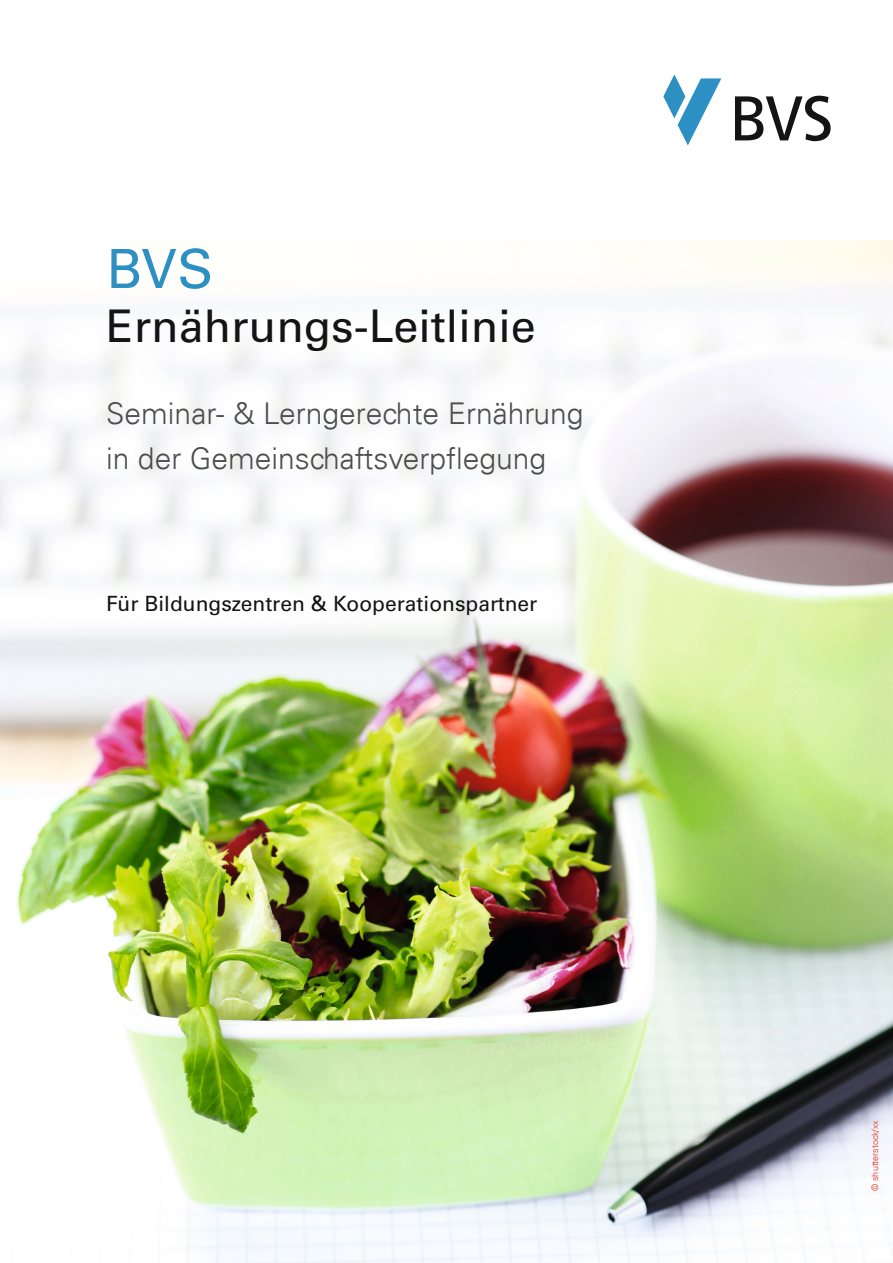
<style>
.page{position:relative;width:893px;height:1263px;background:#fff}
.page>*{position:absolute;margin:0;border:0;box-sizing:border-box;transform-origin:0 0}
.t1{font:500 54px "Univers CE";color:#2d90c3}
.t2{font:500 45px "Univers CE";color:#131413}
.t3{font:300 30px/45px "Univers LT";color:#4d4d4c}
.t4{font:500 21px "Univers CE";color:#131413}
.t5{font:300 9px "Univers LT";color:#e03017}
</style>
<div class="page">
<svg style="left:735px;top:96px;width:96px;height:45px"></svg>
<svg style="left:663px;top:74px;width:58px;height:71px"></svg>
<img style="left:0;top:240px;width:893px;height:1023px">
<h1 class="t1" style="left:106px;top:237px;width:108px">BVS</h1>
<h2 class="t2" style="left:106px;top:300px;width:431px">Ernährungs-Leitlinie</h2>
<p class="t3" style="left:106px;top:390px;width:479px">Seminar- &amp; Lerngerechte Ernährung in der Gemeinschaftsverpflegung</p>
<p class="t4" style="left:106px;top:591px;width:433px">Für Bildungszentren &amp; Kooperationspartner</p>
<p class="t5" style="left:870px;top:1191px;width:72px;rotate:-90deg">© shutterstock/xx</p>
</div>
